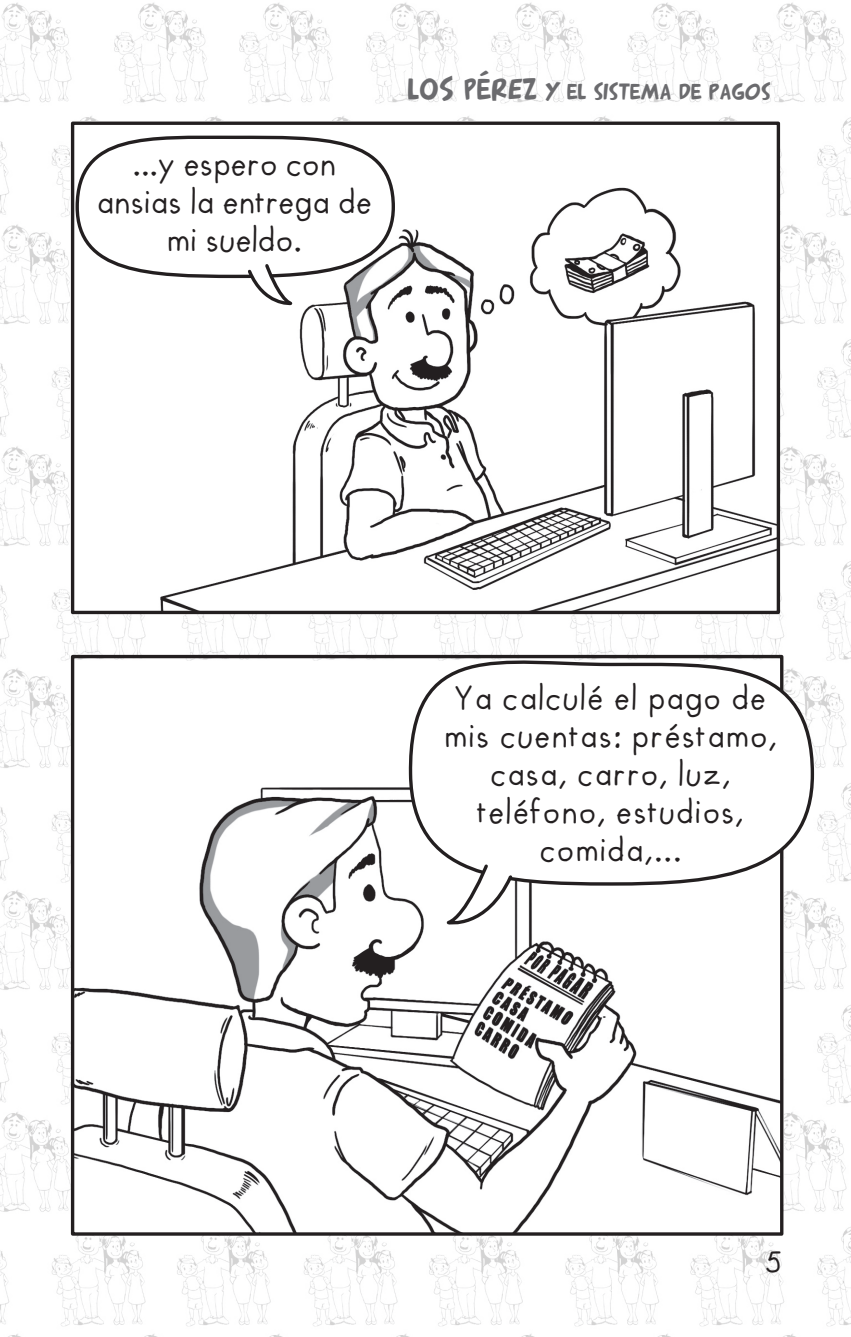
<style>
.page{position:relative;width:851px;height:1337px;background:#fff}
.page>*{position:absolute;margin:0;border:0;box-sizing:border-box;transform-origin:0 0}
.t1{font:31.5px/37.8px "Futura Handwritten";color:#231f20;text-align:center}
.t2{font:31.5px/37.8px "Futura Handwritten";letter-spacing:-.03em;color:#231f20;text-align:center}
.t3{font:30.15px "Futura Handwritten";color:#231f20}
.t4{font:22.05px "Arnold 21";color:#6b6b6e}
.s1{font-size:29.47px}
</style>
<div class="page">
<img style="left:0;top:2px;width:850px;height:1334px">
<div style="left:74px;top:661px;width:709px;height:542px;background:#fff"></div>
<div style="left:71px;top:122px;width:709px;height:490px;background:#fff"></div>
<img style="left:75px;top:787px;width:704px;height:444px">
<img style="left:160px;top:187px;width:616px;height:423px">
<div style="left:71px;top:122px;width:709px;height:492px;border:3px solid #231f20"></div>
<svg style="left:408px;top:636px;width:407px;height:251px"></svg>
<svg style="left:77px;top:135px;width:316px;height:173px"></svg>
<svg style="left:445px;top:862px;width:70px;height:67px"></svg>
<p class="t2" style="left:97px;top:146px;width:278px">...y espero con ansias la entrega de mi sueldo.</p>
<p class="t4" style="left:408px;top:78px;width:364px"><span class="s1">LOS PÉREZ</span> Y EL SISTEMA DE PAGOS</p>
<p class="t1" style="left:444px;top:680px;width:336px">Ya calculé el pago de mis cuentas: préstamo, casa, carro, luz, teléfono, estudios, comida,...</p>
<p class="t3" style="left:765px;top:1245px;width:20px">5</p>
</div>
